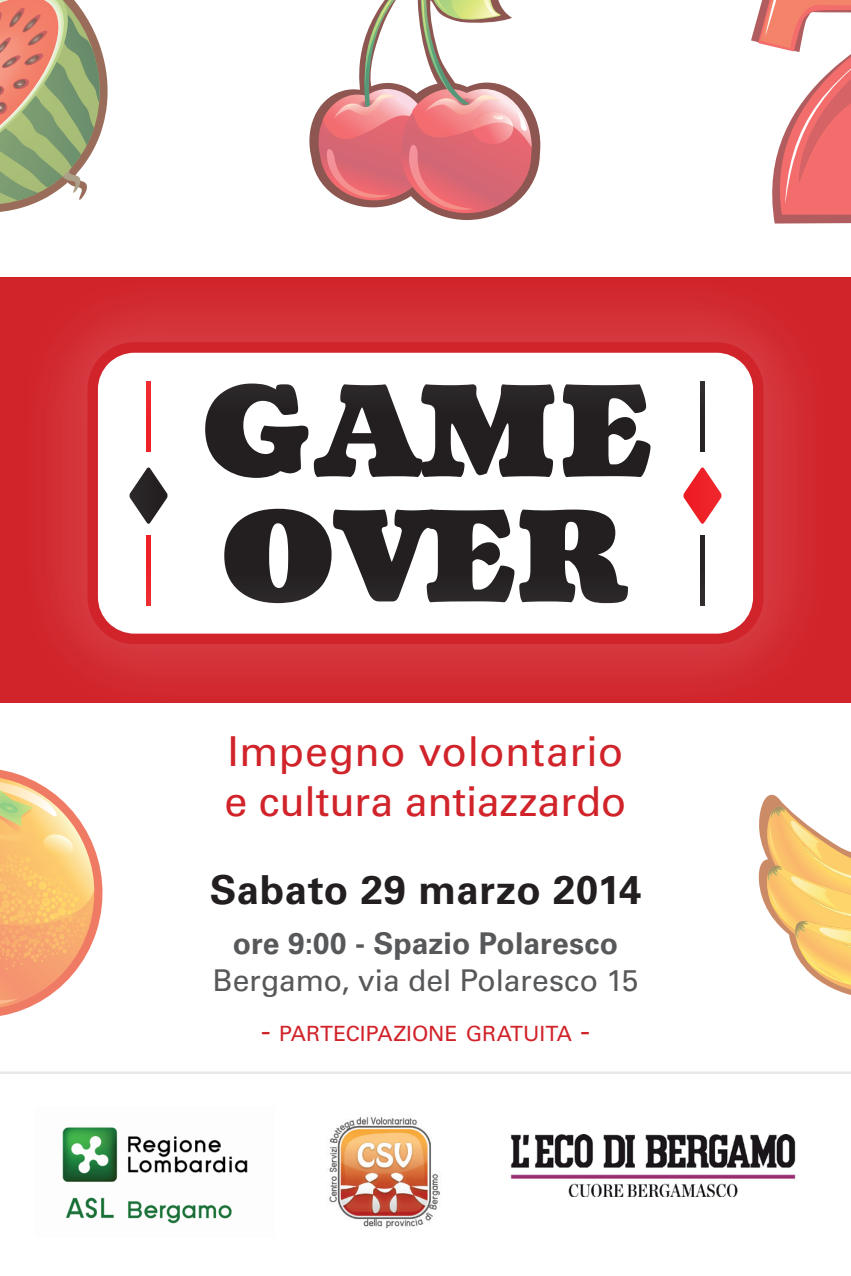
<style>
.page{position:relative;width:851px;height:1276px;background:#fff}
.page>*{position:absolute;margin:0;border:0;box-sizing:border-box;transform-origin:0 0}
.t1{font:900 125.25px/125.2px "Coustard";color:#231f20}
.t2{font:41.25px/50px "Univers LT Std";letter-spacing:.005em;color:#d1232a}
.t3{font:700 40px "Univers LT Std";letter-spacing:.01em;color:#231f20}
.t4{font:30px "Univers LT Std";color:#57585a}
.t5{font:700 30px "Univers LT Std";letter-spacing:.005em;color:#57585a}
.t6{font:21px "Univers LT Std";color:#d1232a}
.s1{font-size:30px}
</style>
<div class="page">
<div style="left:0;top:277px;width:850px;height:426px;background:#d1232a"></div>
<svg style="left:309px;top:0;width:231px;height:220px"></svg>
<svg style="left:0;top:0;width:108px;height:212px"></svg>
<svg style="left:751px;top:0;width:99px;height:224px"></svg>
<svg style="left:0;top:769px;width:103px;height:247px"></svg>
<svg style="left:758px;top:794px;width:92px;height:201px"></svg>
<hr style="left:0;top:1071px;width:850px;height:3px;background:#e6e7e9">
<img style="left:62px;top:1127px;width:186px;height:97px">
<img style="left:329px;top:1117px;width:111px;height:112px">
<img style="left:510px;top:1134px;width:286px;height:62px">
<div style="left:21px;top:276px;width:808px;height:434px;background:#fff;opacity:.75"></div>
<svg style="left:87px;top:342px;width:676px;height:302px;background:#f8e4e5"></svg>
<h1 class="t1" style="left:203px;top:373px;width:450px">GAME<br>OVER</h1>
<p class="t2" style="left:224px;top:727px;width:403px">Impegno volontario e cultura antiazzardo</p>
<p class="t3" style="left:210px;top:866px;width:433px">Sabato 29 marzo 2014</p>
<p class="t5" style="left:233px;top:925px;width:387px">ore 9:00 - Spazio Polaresco</p>
<p class="t4" style="left:212px;top:963px;width:427px">Bergamo, via del Polaresco 15</p>
<p class="t6" style="left:261px;top:1021px;width:331px"><span class="s1">-</span> PARTECIPAZIONE GRATUITA <span class="s1">-</span></p>
</div>
